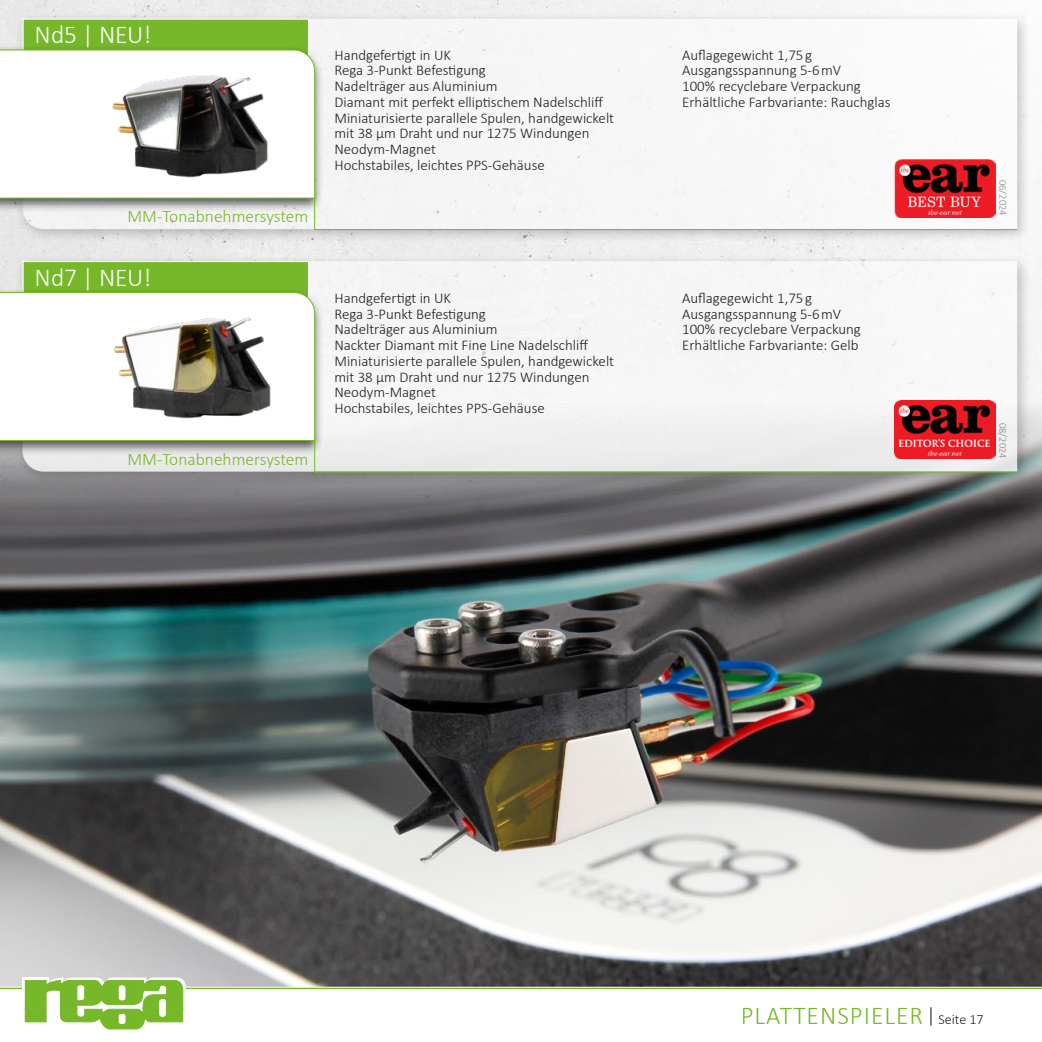
<style>
.page{position:relative;width:1042px;height:1042px;background:#efefef}
.page>*{position:absolute;margin:0;border:0;box-sizing:border-box;transform-origin:0 0}
.t1{font:300 25.72px "Calibri";letter-spacing:.04em;color:#76b82a}
.t2{font:300 25.72px "Calibri";letter-spacing:-.01em;color:#fff}
.t3{font:300 17.5px "Calibri";color:#76b82a}
.t4{font:300 14.88px/15.8px "Calibri";color:#1d1d1b}
.t5{font:300 10.5px "Calibri";color:#878786}
.s1{font-size:21px;color:#1d1d1b}
.s2{font-size:14px;color:#1d1d1b}
</style>
<div class="page">
<img style="left:0;top:415px;width:1042px;height:562px">
<div style="left:16px;top:254px;width:1015px;height:232px;background:#1d1d1b;opacity:.5"></div>
<svg style="left:23px;top:261px;width:994px;height:210px"></svg>
<div style="left:0;top:988px;width:1042px;height:54px;background:#fff"></div>
<div style="left:24px;top:976px;width:165px;height:42px;background:#cfcfd0"></div>
<svg style="left:0;top:977px;width:1042px;height:52px"></svg>
<div style="left:15px;top:11px;width:1016px;height:232px;background:#1d1d1b;opacity:.5"></div>
<svg style="left:23px;top:19px;width:994px;height:210px"></svg>
<div style="left:23px;top:19px;width:286px;height:167px;background:#76b82a"></div>
<hr style="left:314px;top:229px;width:703px;height:1px;background:#76b82a">
<div style="left:0;top:45px;width:324px;height:168px;background:#1d1d1b;opacity:.75"></div>
<svg style="left:0;top:49px;width:315px;height:150px"></svg>
<hr style="left:314px;top:198px;width:1px;height:32px;background:#76b82a">
<div style="left:23px;top:261px;width:286px;height:167px;background:#76b82a;border:1px solid #fff"></div>
<hr style="left:314px;top:471px;width:703px;height:1px;background:#76b82a">
<div style="left:0;top:287px;width:324px;height:168px;background:#1d1d1b;opacity:.75"></div>
<svg style="left:0;top:292px;width:315px;height:149px"></svg>
<hr style="left:314px;top:440px;width:1px;height:32px;background:#76b82a">
<img style="left:36px;top:55px;width:260px;height:140px">
<img style="left:23px;top:301px;width:274px;height:127px">
<img style="left:894px;top:400px;width:101px;height:58px">
<img style="left:894px;top:160px;width:101px;height:57px">
<h1 class="t2" style="left:35px;top:19px;width:118px">Nd5 | NEU!</h1>
<p class="t3" style="left:127px;top:206px;width:182px">MM-Tonabnehmersystem</p>
<h1 class="t2" style="left:35px;top:261px;width:118px">Nd7 | NEU!</h1>
<p class="t3" style="left:127px;top:448px;width:182px">MM-Tonabnehmersystem</p>
<p class="t4" style="left:334px;top:47px;width:281px">Handgefertigt in UK<br>Rega 3-Punkt Befestigung<br>Nadelträger aus Aluminium<br>Diamant mit perfekt elliptischem Nadelschliff<br>Miniaturisierte parallele Spulen, handgewickelt mit 38 µm Draht und nur 1275 Windungen<br>Neodym-Magnet<br>Hochstabiles, leichtes PPS-Gehäuse</p>
<p class="t4" style="left:682px;top:47px;width:210px">Auflagegewicht 1,75g<br>Ausgangsspannung 5-6mV<br>100% recyclebare Verpackung<br>Erhältliche Farbvariante: Rauchglas</p>
<p class="t4" style="left:334px;top:290px;width:281px">Handgefertigt in UK<br>Rega 3-Punkt Befestigung<br>Nadelträger aus Aluminium<br>Nackter Diamant mit Fine Line Nadelschliff<br>Miniaturisierte parallele Spulen, handgewickelt mit 38 µm Draht und nur 1275 Windungen<br>Neodym-Magnet<br>Hochstabiles, leichtes PPS-Gehäuse</p>
<p class="t4" style="left:682px;top:290px;width:180px">Auflagegewicht 1,75g<br>Ausgangsspannung 5-6mV<br>100% recyclebare Verpackung<br>Erhältliche Farbvariante: Gelb</p>
<p class="t5" style="left:1009px;top:180px;width:37px;rotate:90deg">06/2024</p>
<p class="t5" style="left:1009px;top:423px;width:37px;rotate:90deg">08/2024</p>
<h1 class="t1" style="left:741px;top:999px;width:244px">PLATTENSPIELER <span class="s1">|</span> <span class="s2">Seite 17</span></h1>
</div>
